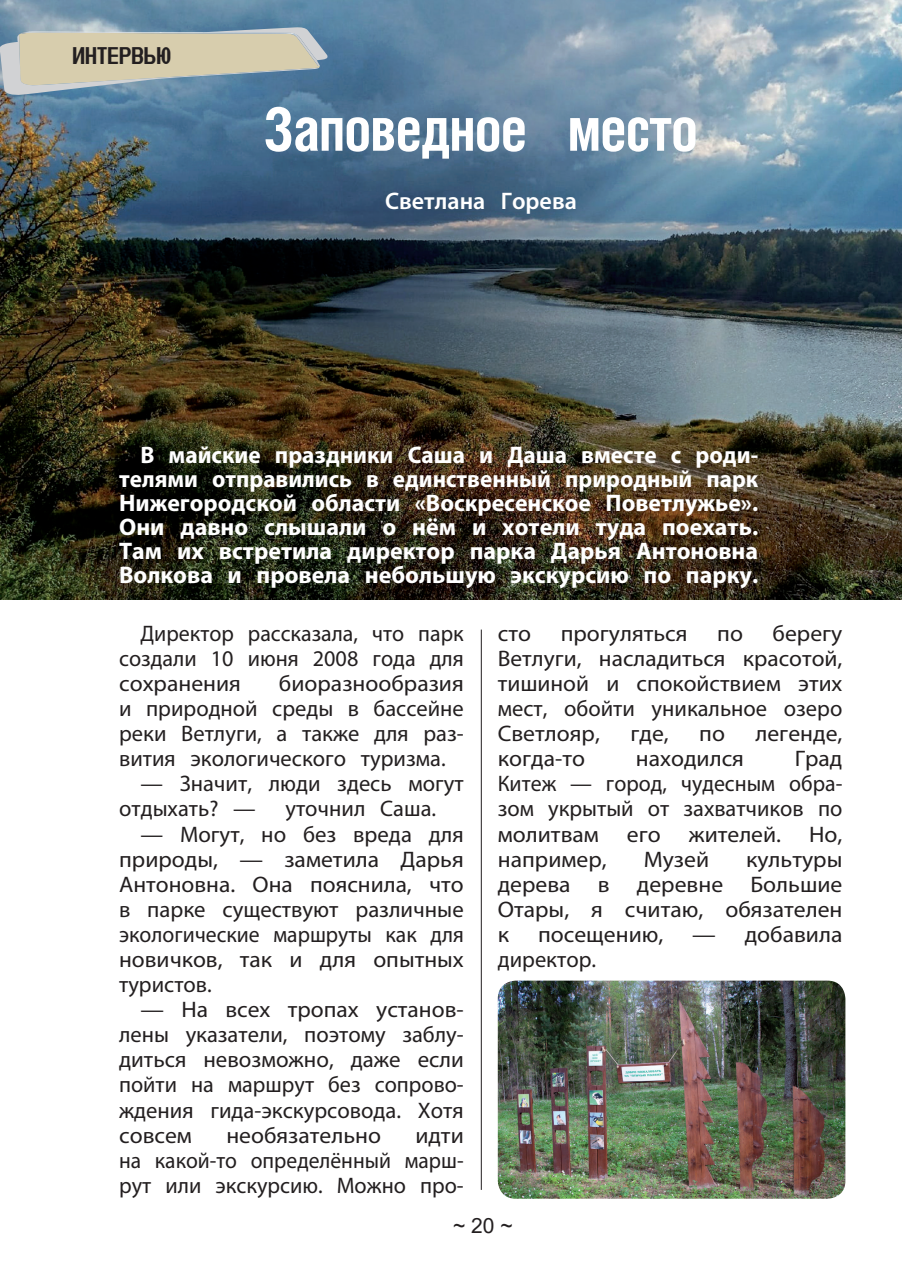
<style>
.page{position:relative;width:902px;height:1280px;background:#fff}
.page>*{position:absolute;margin:0;border:0;box-sizing:border-box;transform-origin:0 0}
.t1{font:700 59.85px "Helios Cond C";letter-spacing:-.02em;color:#fff;scale:.95 1}
.t2{font:700 24px/24px "Myriad Pro";color:#fff;text-align:justify}
.t3{font:600 24px "Myriad Pro";color:#fff}
.t4{font:24px "Azbuka Fixed";letter-spacing:.005em;color:#231f20;scale:.85 1}
.t5{font:22.5px/25px "Myriad Pro";color:#231f20;text-align:justify;scale:1.05 1}
.t6{font:22.5px/25px "Myriad Pro";color:#231f20;text-align:justify}
.t7{font:21px "Arial";color:#231f20}
</style>
<div class="page">
<img style="left:0;top:0;width:901px;height:600px">
<img style="left:497px;top:981px;width:348px;height:218px">
<hr style="left:481px;top:630px;width:1px;height:560px;background:#231f20">
<svg style="left:0;top:27px;width:327px;height:69px;background:#afb6ae"></svg>
<p class="t4" style="left:73px;top:42px;width:118px">Интервью</p>
<h1 class="t1" style="left:264px;top:94px;width:458px">Заповедное место</h1>
<p class="t3" style="left:385px;top:186px;width:193px">Светлана Горева</p>
<p class="t2" style="left:119px;top:443px;width:640px;text-indent:21px">В майские праздники Саша и Даша вместе с роди&shy;телями отправились в единственный природный парк Нижегородской области «Воскресенское Поветлужье».<br>Они давно слышали о нём и хотели туда поехать.<br>Там их встретила директор парка Дарья Антоновна Волкова и провела небольшую экскурсию по парку.</p>
<p class="t6" style="left:119px;top:620px;width:346px;text-indent:21px">Директор рассказала, что парк создали 10 июня 2008 года для сохранения</p>
<p class="t5" style="left:119px;top:671px;width:330px;text-indent:160px">биоразнообразия и природной среды в бассейне реки Ветлуги, а также для раз&shy;вития экологического туризма.</p>
<p class="t6" style="left:119px;top:771px;width:346px;text-indent:21px">— Значит, люди здесь могут отдыхать? —</p>
<p class="t6" style="left:285px;top:796px;width:152px">уточнил Саша.</p>
<p class="t6" style="left:119px;top:821px;width:346px;text-indent:21px">— Могут, но без вреда для природы, — заметила Дарья Антоновна. Она пояснила, что в парке существуют различные экологические маршруты как для новичков, так и для опытных туристов.</p>
<p class="t5" style="left:119px;top:997px;width:330px;text-indent:21px">— На всех тропах установ&shy;лены указатели, поэтому заблу&shy;диться невозможно, даже если пойти на маршрут без сопрово&shy;ждения гида-экскурсовода. Хотя совсем</p>
<p class="t5" style="left:226px;top:1122px;width:149px">необязательно</p>
<p class="t5" style="left:119px;top:1122px;width:330px;text-indent:296px">идти на какой-то определённый марш&shy;рут или экскурсию. Можно про-</p>
<p class="t5" style="left:497px;top:620px;width:330px;text-indent:275px">берегу Ветлуги, насладиться красотой, тишиной и спокойствием этих мест, обойти уникальное озеро Светлояр,</p>
<p class="t5" style="left:497px;top:620px;width:33px">сто</p>
<p class="t5" style="left:560px;top:620px;width:122px">прогуляться</p>
<p class="t5" style="left:717px;top:620px;width:26px">по</p>
<p class="t5" style="left:630px;top:721px;width:38px">где,</p>
<p class="t5" style="left:699px;top:721px;width:26px">по</p>
<p class="t5" style="left:755px;top:721px;width:84px">легенде,</p>
<p class="t5" style="left:497px;top:746px;width:330px;text-indent:297px">Град Китеж — город, чудесным обра&shy;зом укрытый от захватчиков по молитвам его жителей. Но, например,</p>
<p class="t5" style="left:497px;top:746px;width:85px">когда-то</p>
<p class="t5" style="left:635px;top:746px;width:104px">находился</p>
<p class="t5" style="left:643px;top:846px;width:64px">Музей</p>
<p class="t5" style="left:497px;top:846px;width:330px;text-indent:248px">культуры дерева в деревне Большие Отары, я считаю, обязателен к</p>
<p class="t5" style="left:538px;top:921px;width:121px">посещению,</p>
<p class="t5" style="left:692px;top:921px;width:144px">— добавила</p>
<p class="t6" style="left:497px;top:946px;width:100px">директор.</p>
<p class="t7" style="left:453px;top:1211px;width:61px">~ 20 ~</p>
</div>
